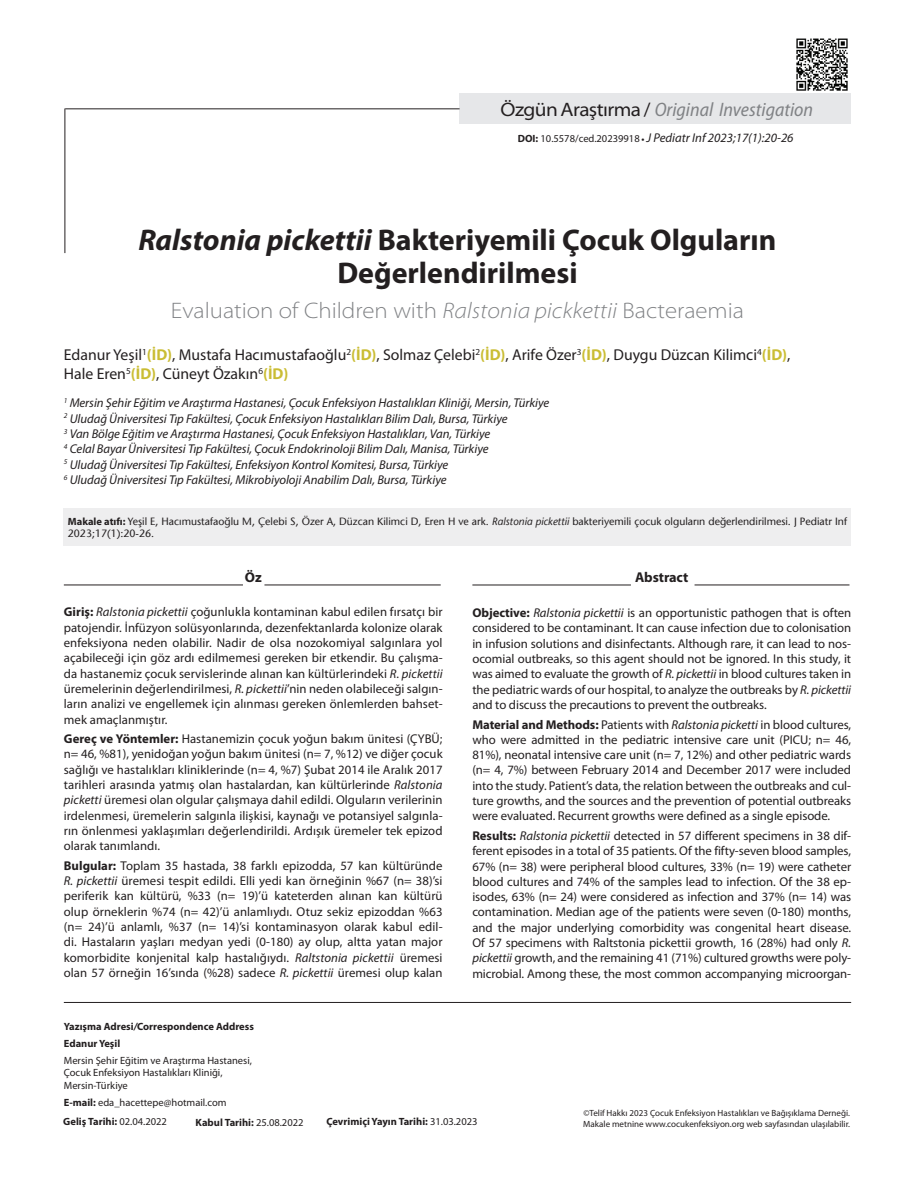
<style>
.page{position:relative;width:915px;height:1191px;background:#fff}
.page>*{position:absolute;margin:0;border:0;box-sizing:border-box;transform-origin:0 0}
.t1{font:700 30px/33px "Myriad Pro";color:#231f20;text-align:center}
.t2{font:300 semi-expanded 22.5px "Myriad Pro";color:#808285}
.t3{font:italic semi-condensed 19.5px "Myriad Pro";color:#808285}
.t4{font:15.75px/18.9px "Myriad Pro";color:#231f20}
.t5{font:700 14.25px "Myriad Pro";letter-spacing:-.005em;color:#231f20}
.t6{font:12.75px/15.3px "Myriad Pro";letter-spacing:-.005em;color:#231f20;text-align:justify}
.t7{font:italic 12.75px/15.3px "Myriad Pro";letter-spacing:-.005em;color:#231f20}
.t8{font:500 10.5px/12.6px "Stone Sans Std";color:#231f20}
.t9{font:700 10.5px/16.8px "Myriad Pro";color:#231f20}
.t10{font:10.5px/12.6px "Myriad Pro";color:#231f20}
.t11{font:9px "Myriad Pro";color:#231f20}
.s1{font-style:normal;font-stretch:semi-expanded;color:#231f20}
.s2{font-style:normal;font-stretch:normal;color:#231f20}
.s3{font-weight:700;font-style:normal;font-size:10.5px}
.s4{font-style:normal;font-size:10.5px}
.s5{font-weight:700;font-style:normal;font-size:9px}
.s6{font-style:italic}
.s7{font-weight:700;color:#cabd34}
.s8{font-family:"Myriad Pro";font-weight:700}
.s9{font-weight:700}
.s10{font-weight:400}
</style>
<div class="page">
<img style="left:796px;top:38px;width:52px;height:53px">
<hr style="left:64px;top:1002px;width:786px;height:1px;background:#231f20">
<div style="left:459px;top:94px;width:391px;height:30px;background:#e6e7e9"></div>
<hr style="left:64px;top:108px;width:1px;height:145px;background:#231f20">
<hr style="left:65px;top:108px;width:394px;height:1px;background:#231f20">
<hr style="left:64px;top:584px;width:179px;height:1px;background:#231f20">
<hr style="left:264px;top:584px;width:176px;height:1px;background:#231f20">
<hr style="left:472px;top:584px;width:158px;height:1px;background:#231f20">
<hr style="left:694px;top:584px;width:155px;height:1px;background:#231f20">
<div style="left:64px;top:508px;width:786px;height:37px;background:#eeeeef"></div>
<h3 class="t3" style="left:500px;top:99px;width:314px"><span class="s1">ÖzgünAraştırma</span> <span class="s2">/</span> Original Investigation</h3>
<p class="t7" style="left:517px;top:131px;width:277px"><span class="s3">DOI:</span> <span class="s4">10.5578/ced.20239918</span> <span class="s5">•</span> J Pediatr Inf 2023;17(1):20-26</p>
<h1 class="t1" style="left:138px;top:223px;width:639px"><span class="s6">Ralstonia pickettii</span> Bakteriyemili Çocuk Olguların<br>Değerlendirilmesi</h1>
<h2 class="t2" style="left:171px;top:298px;width:574px">Evaluation of Children with <span class="s6">Ralstonia pickkettii</span> Bacteraemia</h2>
<p class="t4" style="left:64px;top:346px;width:727px">Edanur Yeşil<sup>1</sup><span class="s7">(İD)</span>, Mustafa Hacımustafaoğlu<sup>2</sup><span class="s7">(İD)</span>, Solmaz Çelebi<sup>2</sup><span class="s7">(İD)</span>, Arife Özer<sup>3</sup><span class="s7">(İD)</span>, Duygu Düzcan Kilimci<sup>4</sup><span class="s7">(İD)</span>,<br>Hale Eren<sup>5</sup><span class="s7">(İD)</span>, Cüneyt Özakın<sup>6</sup><span class="s7">(İD)</span></p>
<p class="t7" style="left:64px;top:396px;width:487px"><sup>1</sup> Mersin Şehir Eğitim ve Araştırma Hastanesi, Çocuk Enfeksiyon Hastalıkları Kliniği, Mersin, Türkiye <sup>2</sup> Uludağ Üniversitesi Tıp Fakültesi, Çocuk Enfeksiyon Hastalıkları Bilim Dalı, Bursa, Türkiye<br><sup>3</sup> Van Bölge Eğitim ve Araştırma Hastanesi, Çocuk Enfeksiyon Hastalıkları, Van, Türkiye<br><sup>4</sup> Celal Bayar Üniversitesi Tıp Fakültesi, Çocuk Endokrinoloji Bilim Dalı, Manisa, Türkiye<br><sup>5</sup> Uludağ Üniversitesi Tıp Fakültesi, Enfeksiyon Kontrol Komitesi, Bursa, Türkiye<br><sup>6</sup> Uludağ Üniversitesi Tıp Fakültesi, Mikrobiyoloji Anabilim Dalı, Bursa, Türkiye</p>
<p class="t8" style="left:68px;top:514px;width:780px"><span class="s8">Makale atıfı:</span> Yeşil E, Hacımustafaoğlu M, Çelebi S, Özer A, Düzcan Kilimci D, Eren H ve ark. <span class="s6">Ralstonia pickettii</span> bakteriyemili çocuk olguların değerlendirilmesi. J Pediatr Inf<br>2023;17(1):20-26.</p>
<p class="t5" style="left:245px;top:569px;width:18px">Öz</p>
<p class="t6" style="left:64px;top:604px;width:380px"><span class="s9">Giriş:</span> <span class="s6">Ralstonia pickettii</span> çoğunlukla kontaminan kabul edilen fırsatçı bir patojendir. İnfüzyon solüsyonlarında, dezenfektanlarda kolonize olarak enfeksiyona neden olabilir. Nadir de olsa nozokomiyal salgınlara yol açabileceği için göz ardı edilmemesi gereken bir etkendir. Bu çalışma&shy;da hastanemiz çocuk servislerinde alınan kan kültürlerindeki <span class="s6">R. pickettii </span>üremelerinin değerlendirilmesi, <span class="s6">R. pickettii</span>’nin neden olabileceği salgın&shy;ların analizi ve engellemek için alınması gereken önlemlerden bahset&shy;mek amaçlanmıştır.</p>
<p class="t6" style="left:64px;top:731px;width:380px"><span class="s9">Gereç ve Yöntemler:</span> Hastanemizin çocuk yoğun bakım ünitesi (ÇYBÜ; n= 46, %81), yenidoğan yoğun bakım ünitesi (n= 7, %12) ve diğer çocuk sağlığı ve hastalıkları kliniklerinde (n= 4, %7) Şubat 2014 ile Aralık 2017 tarihleri arasında yatmış olan hastalardan, kan kültürlerinde <span class="s6">Ralstonia picketti</span> üremesi olan olgular çalışmaya dahil edildi. Olguların verilerinin irdelenmesi, üremelerin salgınla ilişkisi, kaynağı ve potansiyel salgınla&shy;rın önlenmesi yaklaşımları değerlendirildi. Ardışık üremeler tek epizod olarak tanımlandı.</p>
<p class="t6" style="left:64px;top:858px;width:380px"><span class="s9">Bulgular:</span> Toplam 35 hastada, 38 farklı epizodda, 57 kan kültüründe <span class="s6">R. pickettii</span> üremesi tespit edildi. Elli yedi kan örneğinin %67 (n= 38)’si periferik kan kültürü, %33 (n= 19)’ü kateterden alınan kan kültürü olup örneklerin %74 (n= 42)’ü anlamlıydı. Otuz sekiz epizoddan %63 (n= 24)’ü anlamlı, %37 (n= 14)’si kontaminasyon olarak kabul edil&shy;di. Hastaların yaşları medyan yedi (0-180) ay olup, altta yatan major komorbidite konjenital kalp hastalığıydı. <span class="s6">Raltstonia pickettii</span> üremesi olan 57 örneğin 16’sında (%28) sadece <span class="s6">R. pickettii</span> üremesi olup kalan</p>
<p class="t9" style="left:64px;top:1018px;width:191px">Yazışma Adresi<span class="s6">/</span>Correspondence Address<br>Edanur Yeşil</p>
<p class="t10" style="left:64px;top:1054px;width:189px">Mersin Şehir Eğitim ve Araştırma Hastanesi,<br>Çocuk Enfeksiyon Hastalıkları Kliniği,<br>Mersin-Türkiye</p>
<p class="t10" style="left:64px;top:1096px;width:164px"><span class="s9">E-mail:</span> eda_hacettepe@hotmail.com</p>
<p class="t5" style="left:634px;top:569px;width:55px">Abstract</p>
<p class="t6" style="left:472px;top:605px;width:380px"><span class="s9">Objective:</span> <span class="s6">Ralstonia pickettii</span> is an opportunistic pathogen that is often considered to be contaminant. It can cause infection due to colonisation in infusion solutions and disinfectants. Although rare, it can lead to nos&shy;ocomial outbreaks, so this agent should not be ignored. In this study, it was aimed to evaluate the growth of <span class="s6">R. pickettii</span> in blood cultures taken in the pediatric wards of our hospital, to analyze the outbreaks by <span class="s6">R. pickettii </span>and to discuss the precautions to prevent the outbreaks.</p>
<p class="t6" style="left:472px;top:717px;width:380px"><span class="s9">Material and Methods:</span> Patients with <span class="s6">Ralstonia picketti</span> in blood cultures, who were admitted in the pediatric intensive care unit (PICU; n= 46, 81%), neonatal intensive care unit (n= 7, 12%) and other pediatric wards (n= 4, 7%) between February 2014 and December 2017 were included into the study. Patient’s data, the relation between the outbreaks and cul&shy;ture growths, and the sources and the prevention of potential outbreaks were evaluated. Recurrent growths were defined as a single episode.</p>
<p class="t6" style="left:472px;top:828px;width:380px"><span class="s9">Results:</span> <span class="s6">Ralstonia pickettii</span> detected in 57 different specimens in 38 dif&shy;ferent episodes in a total of 35 patients. Of the fifty-seven blood samples, 67% (n= 38) were peripheral blood cultures, 33% (n= 19) were catheter blood cultures and 74% of the samples lead to infection. Of the 38 ep&shy;isodes, 63% (n= 24) were considered as infection and 37% (n= 14) was contamination. Median age of the patients were seven (0-180) months, and the major underlying comorbidity was congenital heart disease.<br>Of 57 specimens with Raltstonia pickettii growth, 16 (28%) had only <span class="s6">R. pickettii</span> growth, and the remaining 41 (71%) cultured growths were poly&shy;microbial. Among these, the most common accompanying microorgan-</p>
<p class="t9" style="left:63px;top:1113px;width:105px">Geliş Tarihi: <span class="s10">02.04.2022</span></p>
<p class="t9" style="left:195px;top:1113px;width:109px">Kabul Tarihi: <span class="s10">25.08.2022</span></p>
<p class="t11" style="left:583px;top:1108px;width:268px">©Telif Hakkı 2023 Çocuk Enfeksiyon Hastalıkları ve Bağışıklama Derneği.</p>
<p class="t9" style="left:326px;top:1113px;width:153px">Çevrimiçi Yayın Tarihi: <span class="s10">31.03.2023</span></p>
<p class="t11" style="left:583px;top:1119px;width:268px">Makale metnine www.cocukenfeksiyon.org web sayfasından ulaşılabilir.</p>
</div>
